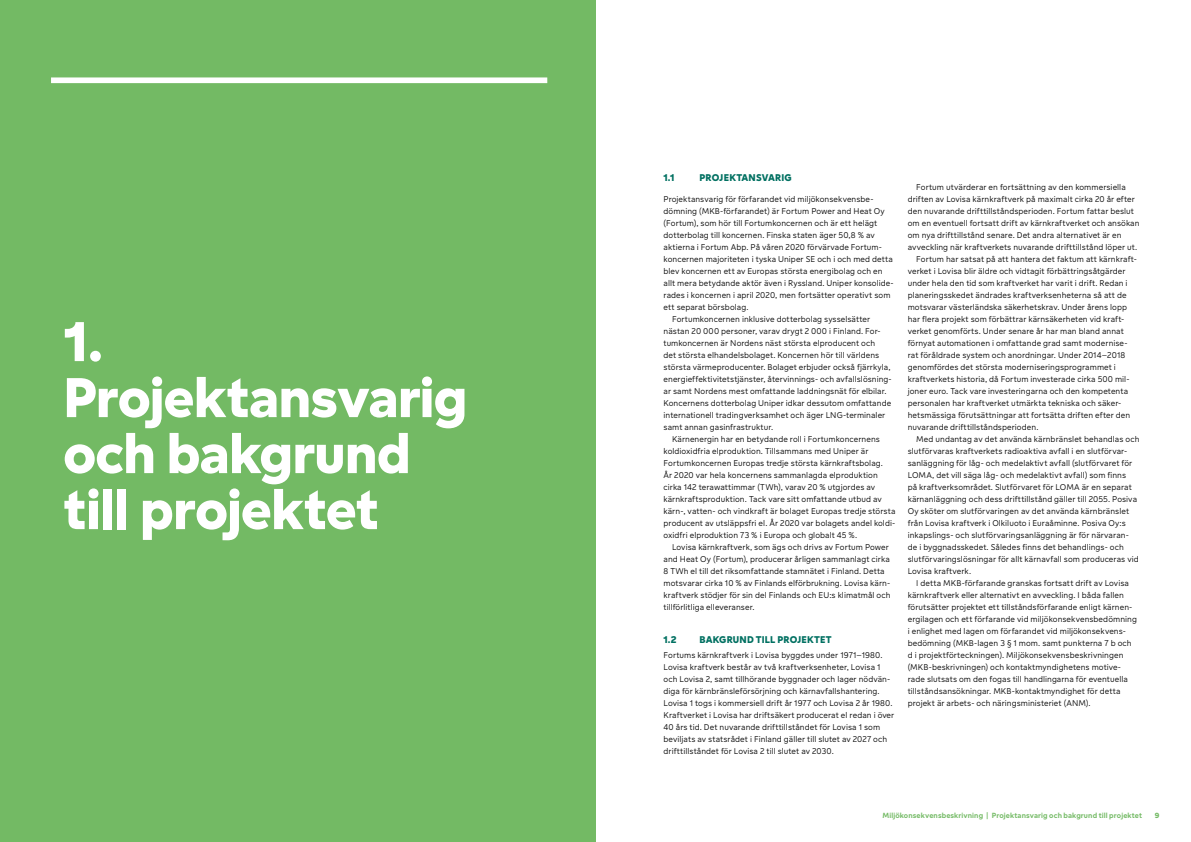
<style>
.page{position:relative;width:1191px;height:842px;background:#fff}
.page>*{position:absolute;margin:0;border:0;box-sizing:border-box;transform-origin:0 0}
.OTSIKKO_1{font:700 60px/56px "Fortum Sans";letter-spacing:-.015em;color:#fff}
.OTSIKKO_1_1{font:700 10.5px "Fortum Sans";letter-spacing:.01em;color:#007061}
.LEIPIS{font:300 9px/12px "Fortum Sans";letter-spacing:.005em;color:#000}
.LEIPIS_ALKU{font:300 9px/12px "Fortum Sans";letter-spacing:.005em;color:#000}
.t1{font:500 8px "Fortum Sans";letter-spacing:.01em;color:#73ba64}
.t2{font:700 8px "Fortum Sans";color:#73ba64}
</style>
<div class="page">
<div style="left:0;top:0;width:595px;height:842px;background:#73ba64"></div>
<div style="left:51px;top:77px;width:496px;height:6px;background:#fff"></div>
<h1 class="OTSIKKO_1" style="left:63px;top:314px;width:41px">1.</h1>
<h1 class="OTSIKKO_1" style="left:63px;top:370px;width:405px">Projektansvarig och bakgrund till projektet</h1>
<h2 class="OTSIKKO_1_1" style="left:663px;top:171px;width:12px">1.1</h2>
<h2 class="OTSIKKO_1_1" style="left:699px;top:171px;width:94px">PROJEKTANSVARIG</h2>
<p class="LEIPIS_ALKU" style="left:663px;top:193px;width:232px">Projektansvarig för förfarandet vid miljökonsekvensbe&shy;dömning (MKB-förfarandet) är Fortum Power and Heat Oy (Fortum), som hör till Fortumkoncernen och är ett helägt dotterbolag till koncernen. Finska staten äger 50,8 % av aktierna i Fortum Abp. På våren 2020 förvärvade Fortum&shy;koncernen majoriteten i tyska Uniper SE och i och med detta blev koncernen ett av Europas största energibolag och en allt mera betydande aktör även i Ryssland. Uniper konsolide&shy;rades i koncernen i april 2020, men fortsätter operativt som ett separat börsbolag.</p>
<p class="LEIPIS" style="left:663px;top:313px;width:230px;text-indent:9px">Fortumkoncernen inklusive dotterbolag sysselsätter nästan 20 000 personer, varav drygt 2 000 i Finland. For&shy;tumkoncernen är Nordens näst största elproducent och<br>det största elhandelsbolaget. Koncernen hör till världens största värmeproducenter. Bolaget erbjuder också fjärrkyla, energieffektivitetstjänster, återvinnings- och avfallslösning&shy;ar samt Nordens mest omfattande laddningsnät för elbilar.<br>Koncernens dotterbolag Uniper idkar dessutom omfattande internationell tradingverksamhet och äger LNG-terminaler samt annan gasinfrastruktur.</p>
<p class="LEIPIS" style="left:663px;top:433px;width:233px;text-indent:9px">Kärnenergin har en betydande roll i Fortumkoncernens koldioxidfria elproduktion. Tillsammans med Uniper är Fortumkoncernen Europas tredje största kärnkraftsbolag.<br>År 2020 var hela koncernens sammanlagda elproduktion cirka 142 terawattimmar (TWh), varav 20 % utgjordes av kärnkraftsproduktion. Tack vare sitt omfattande utbud av kärn-, vatten- och vindkraft är bolaget Europas tredje största producent av utsläppsfri el. År 2020 var bolagets andel koldi&shy;oxidfri elproduktion 73 % i Europa och globalt 45 %.</p>
<p class="LEIPIS" style="left:663px;top:541px;width:228px;text-indent:9px">Lovisa kärnkraftverk, som ägs och drivs av Fortum Power and Heat Oy (Fortum), producerar årligen sammanlagt cirka 8 TWh el till det riksomfattande stamnätet i Finland. Detta motsvarar cirka 10 % av Finlands elförbrukning. Lovisa kärn&shy;kraftverk stödjer för sin del Finlands och EU:s klimatmål och tillförlitliga elleveranser.</p>
<h2 class="OTSIKKO_1_1" style="left:663px;top:633px;width:15px">1.2</h2>
<h2 class="OTSIKKO_1_1" style="left:699px;top:633px;width:133px">BAKGRUND TILL PROJEKTET</h2>
<p class="LEIPIS_ALKU" style="left:663px;top:649px;width:232px">Fortums kärnkraftverk i Lovisa byggdes under 1971–1980.<br>Lovisa kraftverk består av två kraftverksenheter, Lovisa 1 och Lovisa 2, samt tillhörande byggnader och lager nödvän&shy;diga för kärnbränsleförsörjning och kärnavfallshantering.<br>Lovisa 1 togs i kommersiell drift år 1977 och Lovisa 2 år 1980.<br>Kraftverket i Lovisa har driftsäkert producerat el redan i över 40 års tid. Det nuvarande drifttillståndet för Lovisa 1 som beviljats av statsrådet i Finland gäller till slutet av 2027 och drifttillståndet för Lovisa 2 till slutet av 2030.</p>
<p class="LEIPIS" style="left:907px;top:181px;width:233px;text-indent:9px">Fortum utvärderar en fortsättning av den kommersiella driften av Lovisa kärnkraftverk på maximalt cirka 20 år efter den nuvarande drifttillståndsperioden. Fortum fattar beslut om en eventuell fortsatt drift av kärnkraftverket och ansökan om nya drifttillstånd senare. Det andra alternativet är en avveckling när kraftverkets nuvarande drifttillstånd löper ut.</p>
<p class="LEIPIS" style="left:907px;top:253px;width:231px;text-indent:9px">Fortum har satsat på att hantera det faktum att kärnkraft&shy;verket i Lovisa blir äldre och vidtagit förbättringsåtgärder under hela den tid som kraftverket har varit i drift. Redan i planeringsskedet ändrades kraftverksenheterna så att de motsvarar västerländska säkerhetskrav. Under årens lopp har flera projekt som förbättrar kärnsäkerheten vid kraft&shy;verket genomförts. Under senare år har man bland annat förnyat automationen i omfattande grad samt modernise&shy;rat föråldrade system och anordningar. Under 2014–2018 genomfördes det största moderniseringsprogrammet i kraftverkets historia, då Fortum investerade cirka 500 mil&shy;joner euro. Tack vare investeringarna och den kompetenta personalen har kraftverket utmärkta tekniska och säker&shy;hetsmässiga förutsättningar att fortsätta driften efter den nuvarande drifttillståndsperioden.</p>
<p class="LEIPIS" style="left:907px;top:433px;width:233px;text-indent:9px">Med undantag av det använda kärnbränslet behandlas och slutförvaras kraftverkets radioaktiva avfall i en slutförvar&shy;sanläggning för låg- och medelaktivt avfall (slutförvaret för LOMA, det vill säga låg- och medelaktivt avfall) som finns<br>på kraftverksområdet. Slutförvaret för LOMA är en separat kärnanläggning och dess drifttillstånd gäller till 2055. Posiva Oy sköter om slutförvaringen av det använda kärnbränslet från Lovisa kraftverk i Olkiluoto i Euraåminne. Posiva Oy:s inkapslings- och slutförvaringsanläggning är för närvaran&shy;de i byggnadsskedet. Således finns det behandlings- och slutförvaringslösningar för allt kärnavfall som produceras vid Lovisa kraftverk.</p>
<p class="LEIPIS" style="left:907px;top:577px;width:231px;text-indent:9px">I detta MKB-förfarande granskas fortsatt drift av Lovisa kärnkraftverk eller alternativt en avveckling. I båda fallen förutsätter projektet ett tillståndsförfarande enligt kärnen&shy;ergilagen och ett förfarande vid miljökonsekvensbedömning i enlighet med lagen om förfarandet vid miljökonsekvens&shy;bedömning (MKB-lagen 3 § 1 mom. samt punkterna 7 b och d i projektförteckningen). Miljökonsekvensbeskrivningen (MKB-beskrivningen) och kontaktmyndighetens motive&shy;rade slutsats om den fogas till handlingarna för eventuella tillståndsansökningar. MKB-kontaktmyndighet för detta projekt är arbets- och näringsministeriet (ANM).</p>
<p class="t1" style="left:882px;top:811px;width:261px">Miljökonsekvensbeskrivning | Projektansvarig och bakgrund till projektet</p>
<p class="t2" style="left:1154px;top:811px;width:6px">9</p>
</div>
